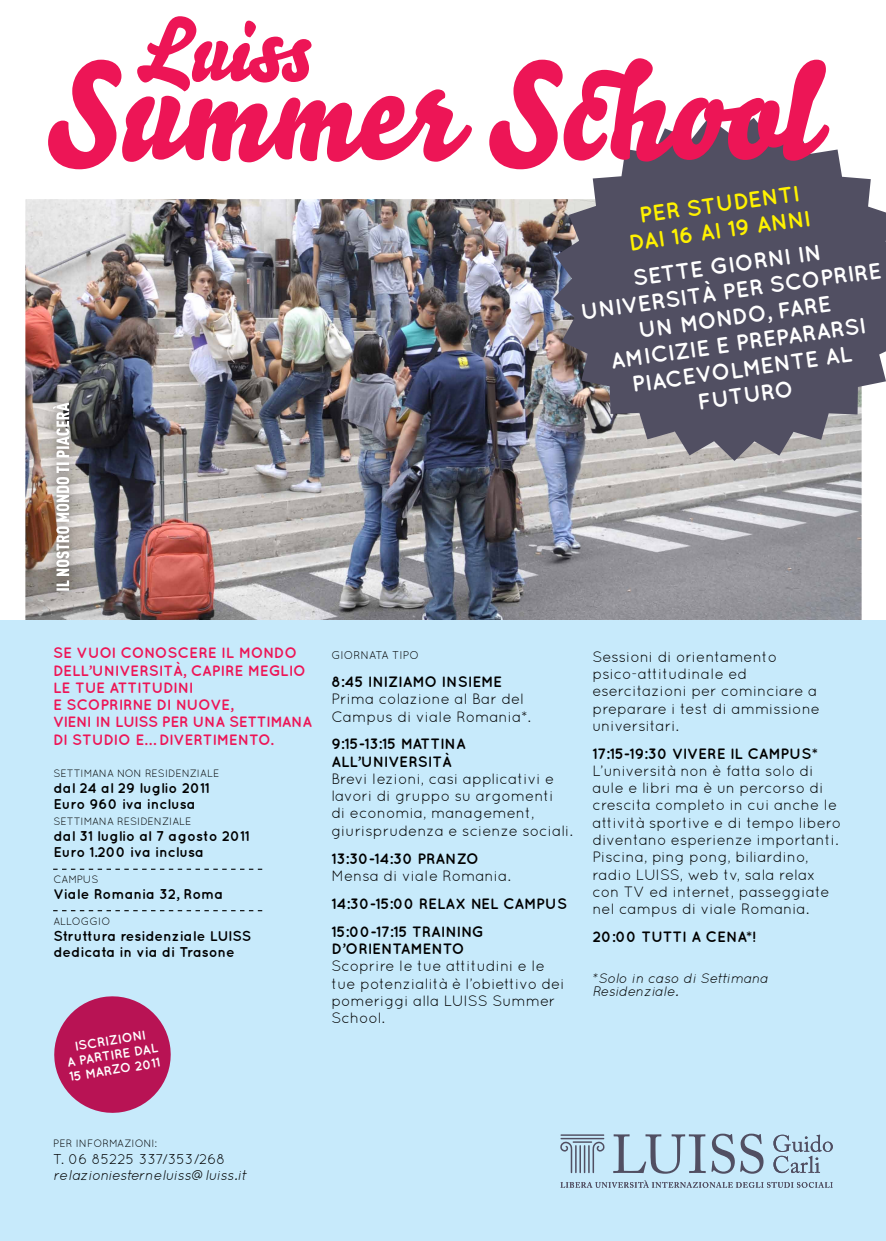
<style>
.page{position:relative;width:886px;height:1241px;background:#fff}
.page>*{position:absolute;margin:0;border:0;box-sizing:border-box;transform-origin:0 0}
.t1{font:135.62px "Bello Pro";color:#ed1556}
.t2{font:84.5px "Bello Pro";color:#ed1556}
.t3{font:700 22.5px/26.2px "Quicksand";color:#fff;text-align:center}
.t4{font:700 22.5px/26.2px "Quicksand";color:#fff200;text-align:center}
.t5{font:15px/17.2px "Quicksand";color:#000}
.t6{font:700 15px/17.2px "Quicksand";color:#000}
.t7{font:700 15px/17.2px "Quicksand";letter-spacing:-.02em;color:#ed1556}
.t8{font:700 14.19px/16.3px "Quicksand";color:#000}
.t9{font:italic 14.19px "Quicksand";color:#000}
.t10{font:14.19px "Quicksand";color:#000}
.t11{font:italic 13.75px/13.1px "Quicksand";color:#000}
.t12{font:700 13.06px/14.7px "Quicksand";color:#fff;text-align:center}
.t13{font:11.25px "Quicksand";color:#000}
.t14{font:10.62px "Quicksand";color:#000}
</style>
<div class="page">
<img style="left:25px;top:199px;width:837px;height:421px">
<div style="left:43px;top:391px;width:38px;height:211px;background:#000;opacity:.5"></div>
<svg style="left:53px;top:402px;width:16px;height:188px"></svg>
<div style="left:0;top:620px;width:886px;height:620px;background:#c7eafb"></div>
<svg style="left:54px;top:996px;width:117px;height:117px"></svg>
<svg style="left:53px;top:868px;width:209px;height:1px"></svg>
<svg style="left:53px;top:910px;width:209px;height:1px"></svg>
<svg style="left:553px;top:118px;width:333px;height:343px;background:#716f7e"></svg>
<hr style="left:560px;top:1134px;width:44px;height:1px;background:#514f62">
<hr style="left:560px;top:1137px;width:44px;height:2px;background:#514f62">
<svg style="left:560px;top:1141px;width:45px;height:31px"></svg>
<hr style="left:579px;top:1144px;width:2px;height:28px;background:#514f62">
<hr style="left:575px;top:1144px;width:2px;height:28px;background:#514f62">
<svg style="left:613px;top:1133px;width:150px;height:40px"></svg>
<svg style="left:773px;top:1134px;width:60px;height:38px"></svg>
<svg style="left:560px;top:1180px;width:273px;height:7px"></svg>
<h2 class="t2" style="left:137px;top:-9px;width:177px">Luiss</h2>
<h1 class="t1" style="left:46px;top:16px;width:771px">Summer School</h1>
<h3 class="t4" style="left:624px;top:204px;width:185px;rotate:-8deg">PER STUDENTI<br>DAI 16 AI 19 ANNI</h3>
<h3 class="t3" style="left:575px;top:272px;width:305px;rotate:-8deg">SETTE GIORNI IN<br>UNIVERSITÀ PER SCOPRIRE<br>UN MONDO, FARE<br>AMICIZIE E PREPARARSI<br>PIACEVOLMENTE AL<br>FUTURO</h3>
<p class="t7" style="left:53px;top:644px;width:261px">SE VUOI CONOSCERE IL MONDO<br>DELL’UNIVERSITÀ, CAPIRE MEGLIO<br>LE TUE ATTITUDINI<br>E SCOPRIRNE DI NUOVE,<br>VIENI IN LUISS PER UNA SETTIMANA<br>DI STUDIO E… DIVERTIMENTO.</p>
<p class="t14" style="left:53px;top:767px;width:167px">SETTIMANA NON RESIDENZIALE</p>
<p class="t8" style="left:53px;top:779px;width:158px">dal 24 al 29 luglio 2011<br>Euro 960 iva inclusa</p>
<p class="t14" style="left:53px;top:815px;width:140px">SETTIMANA RESIDENZIALE</p>
<p class="t8" style="left:53px;top:827px;width:198px">dal 31 luglio al 7 agosto 2011<br>Euro 1.200 iva inclusa</p>
<p class="t14" style="left:53px;top:873px;width:47px">CAMPUS</p>
<p class="t8" style="left:53px;top:885px;width:171px">Viale Romania 32, Roma</p>
<p class="t14" style="left:53px;top:915px;width:58px">ALLOGGIO</p>
<p class="t8" style="left:53px;top:927px;width:199px;line-height:15.9px">Struttura residenziale LUISS dedicata in via di Trasone</p>
<p class="t12" style="left:63px;top:1039px;width:94px;rotate:-9deg">ISCRIZIONI<br>A PARTIRE DAL<br>15 MARZO 2011</p>
<p class="t13" style="left:331px;top:648px;width:89px">GIORNATA TIPO</p>
<p class="t6" style="left:331px;top:672px;width:172px">8:45 INIZIAMO INSIEME</p>
<p class="t5" style="left:331px;top:690px;width:201px">Prima colazione al Bar del<br>Campus di viale Romania*.</p>
<p class="t6" style="left:331px;top:735px;width:136px">9:15-13:15 MATTINA<br>ALL’UNIVERSITÀ</p>
<p class="t5" style="left:331px;top:769px;width:243px">Brevi lezioni, casi applicativi e lavori di gruppo su argomenti<br>di economia, management, giurisprudenza e scienze sociali.</p>
<p class="t6" style="left:331px;top:849px;width:149px">13:30-14:30 PRANZO</p>
<p class="t5" style="left:331px;top:866px;width:181px">Mensa di viale Romania.</p>
<p class="t6" style="left:331px;top:889px;width:237px;line-height:27.9px">14:30-15:00 RELAX NEL CAMPUS<br>15:00-17:15 TRAINING</p>
<p class="t6" style="left:331px;top:939px;width:135px">D’ORIENTAMENTO</p>
<p class="t5" style="left:331px;top:957px;width:235px">Scoprire le tue attitudini e le tue potenzialità è l’obiettivo dei pomeriggi alla LUISS Summer<br>School.</p>
<p class="t5" style="left:592px;top:647px;width:229px">Sessioni di orientamento psico-attitudinale ed esercitazioni per cominciare a preparare i test di ammissione universitari.</p>
<p class="t6" style="left:592px;top:744px;width:227px">17:15-19:30 VIVERE IL CAMPUS*</p>
<p class="t5" style="left:592px;top:761px;width:250px">L’università non è fatta solo di aule e libri ma è un percorso di crescita completo in cui anche le attività sportive e di tempo libero diventano esperienze importanti.<br>Piscina, ping pong, biliardino, radio LUISS, web tv, sala relax con TV ed internet, passeggiate nel campus di viale Romania.</p>
<p class="t6" style="left:592px;top:927px;width:165px">20:00 TUTTI A CENA*!</p>
<p class="t11" style="left:592px;top:971px;width:178px">*Solo in caso di Settimana<br>Residenziale.</p>
<p class="t14" style="left:53px;top:1137px;width:106px">PER INFORMAZIONI:</p>
<p class="t10" style="left:53px;top:1150px;width:174px">T. 06 85225 337/353/268</p>
<p class="t9" style="left:53px;top:1166px;width:196px">relazioniesterneluiss@luiss.it</p>
</div>
